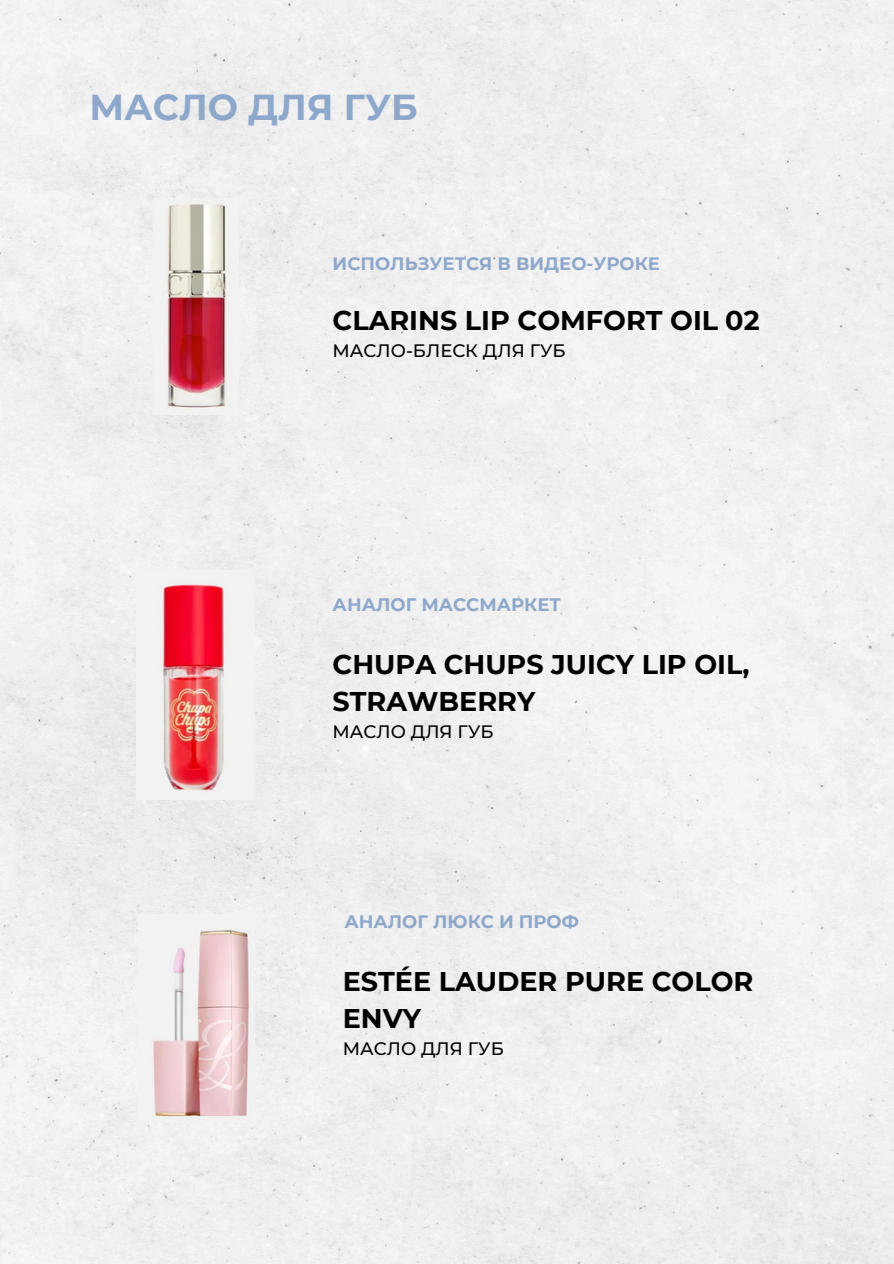
<style>
.page{position:relative;width:894px;height:1264px;background:#fff}
.page>*{position:absolute;margin:0;border:0;box-sizing:border-box;transform-origin:0 0}
.t1{font:700 36px "Montserrat";color:#8ea8cc}
.t2{font:700 27px/37.2px "Montserrat";color:#000}
.t3{font:700 18px "Montserrat";color:#8ea8cc}
.t4{font:500 18px "Montserrat";color:#000}
</style>
<div class="page">
<div style="left:0;top:0;width:893px;height:1263px;background:#f0f0f0"></div>
<img style="left:153px;top:199px;width:86px;height:216px">
<img style="left:137px;top:571px;width:118px;height:228px">
<img style="left:139px;top:914px;width:115px;height:208px">
<h2 class="t1" style="left:89px;top:85px;width:330px">МАСЛО ДЛЯ ГУБ</h2>
<h2 class="t3" style="left:332px;top:253px;width:329px">ИСПОЛЬЗУЕТСЯ В ВИДЕО-УРОКЕ</h2>
<p class="t2" style="left:332px;top:301px;width:428px">CLARINS LIP COMFORT OIL 02</p>
<p class="t4" style="left:332px;top:339px;width:234px">МАСЛО-БЛЕСК ДЛЯ ГУБ</p>
<p class="t3" style="left:332px;top:594px;width:230px">АНАЛОГ МАССМАРКЕТ</p>
<h2 class="t2" style="left:332px;top:645px;width:418px">CHUPA CHUPS JUICY LIP OIL,<br>STRAWBERRY</h2>
<h2 class="t4" style="left:332px;top:720px;width:162px">МАСЛО ДЛЯ ГУБ</h2>
<p class="t3" style="left:344px;top:910px;width:236px">АНАЛОГ ЛЮКС И ПРОФ</p>
<p class="t2" style="left:343px;top:962px;width:412px">ESTÉE LAUDER PURE COLOR<br>ENVY</p>
<p class="t4" style="left:343px;top:1037px;width:162px">МАСЛО ДЛЯ ГУБ</p>
</div>
